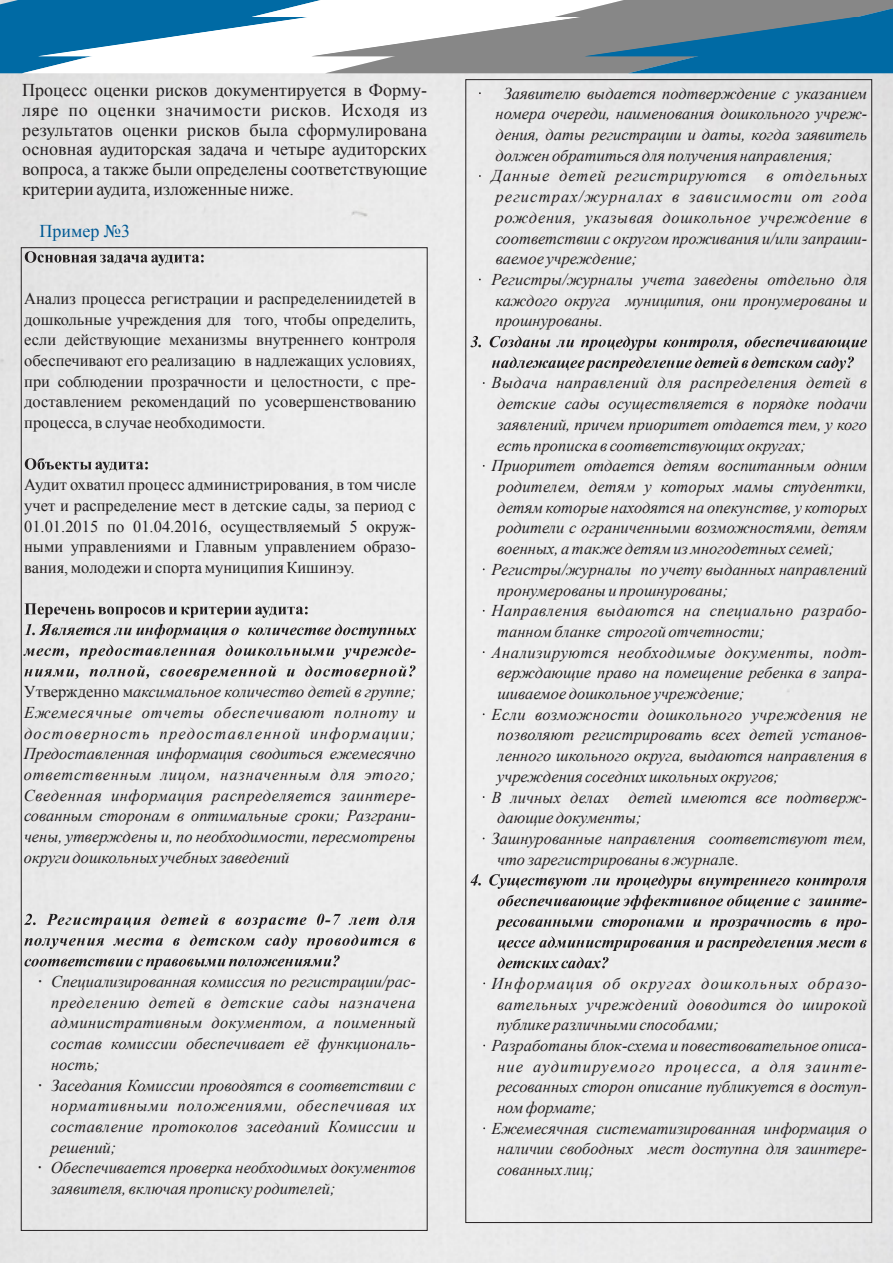
<style>
.page{position:relative;width:893px;height:1263px;background:#fff}
.page>*{position:absolute;margin:0;border:0;box-sizing:border-box;transform-origin:0 0}
.t1{font:18px/20px "Times New Roman";color:#231f20;text-align:justify}
.t2{font:18px "Times New Roman";color:#005994}
.t3{font:italic 16.5px/20.7px "Times New Roman";color:#231f20}
.t4{font:16.5px/20.7px "Times New Roman";color:#231f20;text-align:justify}
.t5{font:italic 16.5px "Times New Roman";letter-spacing:.03em;color:#231f20}
.t6{font:italic 16.5px "Times New Roman";letter-spacing:.025em;color:#231f20}
.t7{font:italic 16.5px "Times New Roman";letter-spacing:.035em;color:#231f20}
.t8{font:italic 16.5px "Times New Roman";letter-spacing:.02em;color:#231f20}
.t9{font:italic 16.5px "Times New Roman";letter-spacing:.05em;color:#231f20}
.t10{font:italic 16.5px "Times New Roman";letter-spacing:.075em;color:#231f20}
.t11{font:italic 16.5px "Times New Roman";letter-spacing:.07em;color:#231f20}
.t12{font:italic 16.5px "Times New Roman";letter-spacing:.045em;color:#231f20}
.t13{font:italic 700 16.5px "Times New Roman";color:#231f20}
.s1{font-style:normal}
.s2{font-weight:700;font-style:normal}
</style>
<div class="page">
<svg style="left:470px;top:336px;width:11px;height:11px"></svg>
<svg style="left:490px;top:336px;width:60px;height:11px"></svg>
<svg style="left:556px;top:340px;width:18px;height:7px"></svg>
<svg style="left:581px;top:336px;width:76px;height:15px"></svg>
<svg style="left:663px;top:340px;width:74px;height:11px"></svg>
<svg style="left:745px;top:336px;width:122px;height:14px;background:#b3b2b2"></svg>
<svg style="left:492px;top:357px;width:362px;height:14px;background:#b7b6b6"></svg>
<svg style="left:470px;top:874px;width:11px;height:11px"></svg>
<svg style="left:489px;top:874px;width:97px;height:15px"></svg>
<svg style="left:592px;top:878px;width:18px;height:7px"></svg>
<svg style="left:616px;top:874px;width:76px;height:15px"></svg>
<svg style="left:698px;top:878px;width:92px;height:11px"></svg>
<svg style="left:796px;top:878px;width:70px;height:11px"></svg>
<svg style="left:498px;top:895px;width:302px;height:14px;background:#b8b7b7"></svg>
<svg style="left:808px;top:898px;width:59px;height:8px"></svg>
<svg style="left:495px;top:919px;width:98px;height:11px"></svg>
<svg style="left:602px;top:919px;width:82px;height:11px"></svg>
<svg style="left:693px;top:919px;width:8px;height:8px"></svg>
<svg style="left:710px;top:919px;width:101px;height:11px"></svg>
<svg style="left:821px;top:919px;width:6px;height:8px"></svg>
<svg style="left:836px;top:919px;width:31px;height:11px"></svg>
<svg style="left:498px;top:936px;width:369px;height:15px;background:#bcbbbb"></svg>
<svg style="left:497px;top:957px;width:112px;height:11px"></svg>
<svg style="left:25px;top:251px;width:179px;height:15px;background:#b5b4b4"></svg>
<svg style="left:25px;top:458px;width:123px;height:15px;background:#b7b6b6"></svg>
<svg style="left:24px;top:603px;width:284px;height:15px;background:#b7b6b6"></svg>
<svg style="left:23px;top:624px;width:393px;height:35px;background:#c6c5c5"></svg>
<svg style="left:24px;top:669px;width:54px;height:10px"></svg>
<svg style="left:89px;top:666px;width:60px;height:13px"></svg>
<svg style="left:160px;top:666px;width:116px;height:14px;background:#bdbcbc"></svg>
<svg style="left:287px;top:669px;width:8px;height:8px"></svg>
<svg style="left:305px;top:665px;width:111px;height:15px;background:#bfbebe"></svg>
<svg style="left:24px;top:914px;width:12px;height:11px"></svg>
<svg style="left:46px;top:914px;width:105px;height:14px"></svg>
<svg style="left:161px;top:914px;width:47px;height:11px"></svg>
<svg style="left:219px;top:917px;width:6px;height:8px"></svg>
<svg style="left:235px;top:917px;width:71px;height:11px"></svg>
<svg style="left:317px;top:914px;width:7px;height:11px"></svg>
<svg style="left:333px;top:914px;width:8px;height:11px"></svg>
<svg style="left:349px;top:917px;width:30px;height:8px"></svg>
<svg style="left:389px;top:914px;width:26px;height:11px"></svg>
<svg style="left:24px;top:938px;width:80px;height:11px"></svg>
<svg style="left:113px;top:938px;width:50px;height:8px"></svg>
<svg style="left:173px;top:938px;width:7px;height:8px"></svg>
<svg style="left:190px;top:934px;width:65px;height:12px"></svg>
<svg style="left:265px;top:934px;width:32px;height:15px"></svg>
<svg style="left:307px;top:934px;width:92px;height:15px"></svg>
<svg style="left:409px;top:938px;width:6px;height:8px"></svg>
<svg style="left:24px;top:955px;width:316px;height:15px;background:#bcbbbb"></svg>
<svg style="left:0;top:0;width:893px;height:73px"></svg>
<p class="t1" style="left:22px;top:79px;width:407px">Процесс оценки рисков документируется в Форму&shy;ляре по оценки значимости рисков. Исходя из результатов оценки рисков была сформулирована основная аудиторская задача и четыре аудиторских вопроса, а также были определены соответствующие критерии аудита, изложенные ниже.</p>
<p class="t2" style="left:39px;top:219px;width:92px">Пример №3</p>
<p class="t4" style="left:24px;top:288px;width:393px">Анализ процесса регистрации и распределениидетей в дошкольные учреждения для того, чтобы определить, если действующие механизмы внутреннего контроля обеспечивают его реализацию в надлежащих условиях, при соблюдении прозрачности и целостности, с пре&shy;доставлением рекомендаций по усовершенствованию процесса, в случае необходимости.</p>
<p class="t4" style="left:24px;top:474px;width:393px">Аудит охватил процесс администрирования, в том числе учет и распределение мест в детские сады, за период с 01.01.2015 по 01.04.2016, осуществляемый 5 окруж&shy;ными управлениями и Главным управлением образо&shy;вания, молодежи и спорта муниципия Кишинэу.</p>
<p class="t3" style="left:24px;top:681px;width:394px;text-align:justify"><span class="s1">Утвержденно м</span>аксимальное количество детей в группе; Ежемесячные отчеты обеспечивают полноту и достоверность предоставленной информации; Предоставленная информация сводиться ежемесячно ответственным лицом, назначенным для этого; Сведенная информация распределяется заинтере&shy;сованным сторонам в оптимальные сроки; Разграни&shy;чены, утверждены и, по необходимости, пересмотрены округи дошкольных учебных заведений</p>
<p class="t13" style="left:325px;top:908px;width:7px">-</p>
<p class="t3" style="left:38px;top:971px;width:380px"><span class="s2">·</span> Специализированная комиссия по регистрации/рас-</p>
<p class="t12" style="left:51px;top:991px;width:366px">пределению детей в детские сады назначена</p>
<p class="t6" style="left:51px;top:1011px;width:366px">административным документом, а поименный</p>
<p class="t3" style="left:51px;top:1033px;width:366px">состав комиссии обеспечивает её функциональ-</p>
<p class="t3" style="left:51px;top:1053px;width:50px">ность;</p>
<p class="t3" style="left:38px;top:1074px;width:380px"><span class="s2">·</span> Заседания Комиссии проводятся в соответствии с</p>
<p class="t9" style="left:51px;top:1094px;width:366px">нормативными положениями, обеспечивая их</p>
<p class="t8" style="left:51px;top:1115px;width:366px">составление протоколов заседаний Комиссии и</p>
<p class="t3" style="left:51px;top:1136px;width:67px">решений;</p>
<p class="t3" style="left:37px;top:1157px;width:380px"><span class="s2">·</span> Обеспечивается проверка необходимых документов</p>
<p class="t3" style="left:51px;top:1178px;width:286px">заявителя, включая прописку родителей;</p>
<p class="t3" style="left:492px;top:82px;width:377px;text-indent:12px">Заявителю выдается подтверждение с указанием номера очереди, наименования дошкольного учреж&shy;дения, даты регистрации и даты, когда заявитель должен обратиться для получения направления; Данные детей регистрируются в отдельных регистрах/журналах в зависимости от года рождения, указывая дошкольное учреждение в соответствии с округом проживания и/или запраши&shy;ваемое учреждение;<br>Регистры/журналы учета заведены отдельно для каждого округа муниципия, они пронумерованы и прошнурованы.</p>
<p class="t6" style="left:492px;top:372px;width:377px">Выдача направлений для распределения детей в</p>
<p class="t3" style="left:497px;top:393px;width:371px">детские сады осуществляется в порядке подачи</p>
<p class="t3" style="left:497px;top:414px;width:371px">заявлений, причем приоритет отдается тем, у кого</p>
<p class="t3" style="left:497px;top:434px;width:310px">есть прописка в соответствующих округах;</p>
<p class="t3" style="left:492px;top:455px;width:377px">Приоритет отдается детям воспитанным одним</p>
<p class="t3" style="left:497px;top:476px;width:371px">родителем, детям у которых мамы студентки,</p>
<p class="t3" style="left:497px;top:496px;width:371px">детям которые находятся на опекунстве, у которых</p>
<p class="t3" style="left:497px;top:517px;width:371px">родители с ограниченными возможностями, детям</p>
<p class="t3" style="left:497px;top:538px;width:339px">военных, а также детям из многодетных семей;</p>
<p class="t3" style="left:492px;top:558px;width:377px">Регистры/журналы по учету выданных направлений</p>
<p class="t3" style="left:497px;top:579px;width:233px">пронумерованы и прошнурованы;</p>
<p class="t5" style="left:492px;top:599px;width:377px">Направления выдаются на специально разрабо-</p>
<p class="t3" style="left:497px;top:621px;width:269px">танном бланке строгой отчетности;</p>
<p class="t7" style="left:491px;top:641px;width:377px">Анализируются необходимые документы, подт-</p>
<p class="t3" style="left:497px;top:662px;width:371px">верждающие право на помещение ребенка в запра-</p>
<p class="t3" style="left:497px;top:683px;width:249px">шиваемое дошкольное учреждение;</p>
<p class="t5" style="left:491px;top:703px;width:377px">Если возможности дошкольного учреждения не</p>
<p class="t3" style="left:497px;top:724px;width:371px">позволяют регистрировать всех детей установ-</p>
<p class="t3" style="left:497px;top:745px;width:371px">ленного школьного округа, выдаются направления в</p>
<p class="t3" style="left:497px;top:766px;width:283px">учреждения соседних школьных округов;</p>
<p class="t3" style="left:491px;top:786px;width:377px">В личных делах детей имеются все подтверж-</p>
<p class="t3" style="left:497px;top:807px;width:146px">дающие документы;</p>
<p class="t3" style="left:491px;top:828px;width:377px">Зашнурованные направления соответствуют тем,</p>
<p class="t3" style="left:497px;top:848px;width:243px">что зарегистрированы в журна<span class="s1">ле.</span></p>
<p class="t10" style="left:491px;top:972px;width:377px">Информация об округах дошкольных образо-</p>
<p class="t7" style="left:497px;top:993px;width:371px">вательных учреждений доводится до широкой</p>
<p class="t3" style="left:497px;top:1014px;width:224px">публике различными способами;</p>
<p class="t3" style="left:491px;top:1035px;width:377px">Разработаны блок-схема и повествовательное описа-</p>
<p class="t11" style="left:497px;top:1055px;width:371px">ние аудитируемого процесса, а для заинте-</p>
<p class="t3" style="left:497px;top:1076px;width:371px">ресованных сторон описание публикуется в доступ-</p>
<p class="t3" style="left:497px;top:1097px;width:101px">ном формате;</p>
<p class="t3" style="left:491px;top:1117px;width:377px">Ежемесячная систематизированная информация о</p>
<p class="t3" style="left:497px;top:1138px;width:371px">наличии свободных мест доступна для заинтере-</p>
<p class="t3" style="left:497px;top:1159px;width:98px">сованных лиц;</p>
</div>
